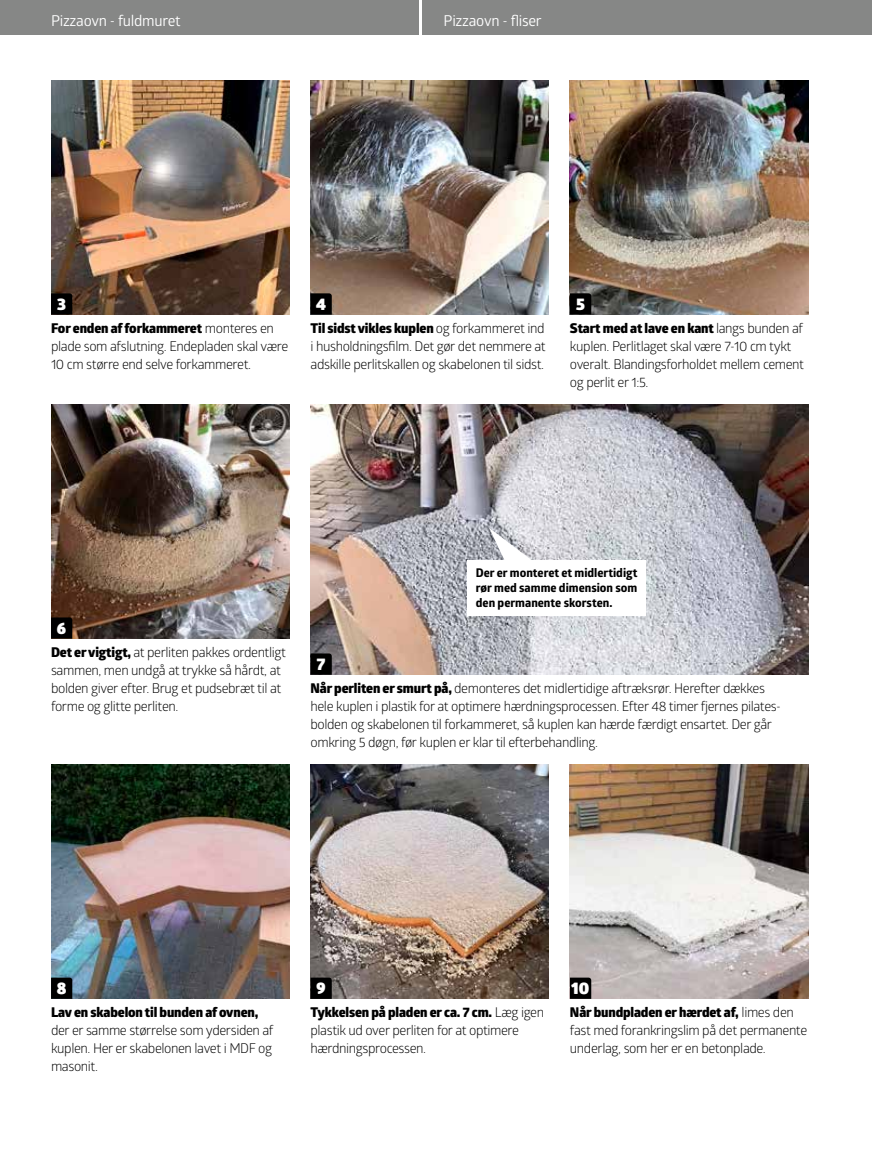
<style>
.page{position:relative;width:872px;height:1174px;background:#fff}
.page>*{position:absolute;margin:0;border:0;box-sizing:border-box;transform-origin:0 0}
.t1{font:900 16.5px "Glober";color:#fff}
.t2{font:15px "Glober";letter-spacing:-.02em;color:#fff}
.t3{font:13.5px/18px "Glober";letter-spacing:-.03em;color:#000}
.t4{font:800 13.5px "Glober";letter-spacing:-.01em;color:#000}
.t5{font:700 12px/15px "Globerx";color:#000;text-align:justify}
.s1{font-weight:800}
</style>
<div class="page">
<img style="left:310px;top:405px;width:498px;height:270px">
<img style="left:51px;top:405px;width:238px;height:233px">
<img style="left:570px;top:765px;width:238px;height:234px">
<img style="left:310px;top:765px;width:239px;height:234px">
<img style="left:51px;top:765px;width:238px;height:234px">
<img style="left:51px;top:81px;width:238px;height:234px">
<img style="left:570px;top:81px;width:238px;height:234px">
<img style="left:310px;top:81px;width:239px;height:234px">
<svg style="left:310px;top:653px;width:22px;height:22px"></svg>
<svg style="left:51px;top:617px;width:21px;height:21px"></svg>
<svg style="left:570px;top:977px;width:21px;height:22px"></svg>
<svg style="left:310px;top:977px;width:22px;height:22px"></svg>
<svg style="left:51px;top:977px;width:21px;height:22px"></svg>
<svg style="left:51px;top:293px;width:21px;height:22px"></svg>
<svg style="left:570px;top:293px;width:21px;height:22px"></svg>
<svg style="left:310px;top:293px;width:22px;height:22px"></svg>
<svg style="left:489px;top:528px;width:50px;height:32px"></svg>
<div style="left:467px;top:560px;width:179px;height:55px;background:#fff"></div>
<div style="left:0;top:0;width:419px;height:34px;background:#868786"></div>
<div style="left:422px;top:0;width:450px;height:34px;background:#868786"></div>
<p class="t2" style="left:51px;top:10px;width:131px">Pizzaovn - fuldmuret</p>
<p class="t2" style="left:443px;top:10px;width:100px">Pizzaovn - fliser</p>
<p class="t1" style="left:57px;top:291px;width:10px">3</p>
<p class="t1" style="left:316px;top:291px;width:11px">4</p>
<p class="t1" style="left:576px;top:291px;width:10px">5</p>
<p class="t3" style="left:310px;top:318px;width:237px;text-align:justify"><span class="s1">Til sidst vikles kuplen</span> og forkammeret ind i husholdningsfilm. Det gør det nemmere at adskille perlitskallen og skabelonen til sidst.</p>
<p class="t3" style="left:51px;top:318px;width:239px"><span class="s1">For enden af forkammeret</span> monteres en plade som afslutning. Endepladen skal være<br>10 cm større end selve forkammeret.</p>
<p class="t3" style="left:570px;top:318px;width:236px"><span class="s1">Start med at lave en kant</span> langs bunden af kuplen. Perlitlaget skal være 7-10 cm tykt overalt. Blandingsforholdet mellem cement og perlit er 1:5.</p>
<p class="t1" style="left:57px;top:615px;width:11px">6</p>
<p class="t3" style="left:51px;top:642px;width:236px"><span class="s1">Det er vigtigt,</span> at perliten pakkes ordentligt sammen, men undgå at trykke så hårdt, at bolden giver efter. Brug et pudsebræt til at forme og glitte perliten.</p>
<p class="t1" style="left:317px;top:651px;width:10px">7</p>
<p class="t5" style="left:476px;top:565px;width:163px">Der er monteret et midlertidigt rør med samme dimension som den permanente skorsten.</p>
<p class="t3" style="left:310px;top:678px;width:472px"><span class="s1">Når perliten er smurt på,</span> demonteres det midlertidige aftræksrør. Herefter dækkes hele kuplen i plastik for at optimere hærdningsprocessen. Efter 48 timer fjernes pilates&shy;bolden og skabelonen til forkammeret, så kuplen kan hærde færdigt ensartet. Der går omkring 5 døgn, før kuplen er klar til efterbehandling.</p>
<p class="t1" style="left:57px;top:975px;width:11px">8</p>
<p class="t1" style="left:316px;top:975px;width:11px">9</p>
<p class="t1" style="left:571px;top:975px;width:19px">10</p>
<p class="t4" style="left:51px;top:1002px;width:209px">Lav en skabelon til bunden af ovnen,</p>
<p class="t3" style="left:51px;top:1020px;width:224px;text-align:justify">der er samme størrelse som ydersiden af kuplen. Her er skabelonen lavet i MDF og masonit.</p>
<p class="t3" style="left:310px;top:1002px;width:235px"><span class="s1">Tykkelsen på pladen er ca. 7 cm.</span> Læg igen plastik ud over perliten for at optimere hærdningsprocessen.</p>
<p class="t3" style="left:570px;top:1002px;width:239px"><span class="s1">Når bundpladen er hærdet af,</span> limes den fast med forankringslim på det permanente underlag, som her er en betonplade.</p>
</div>
